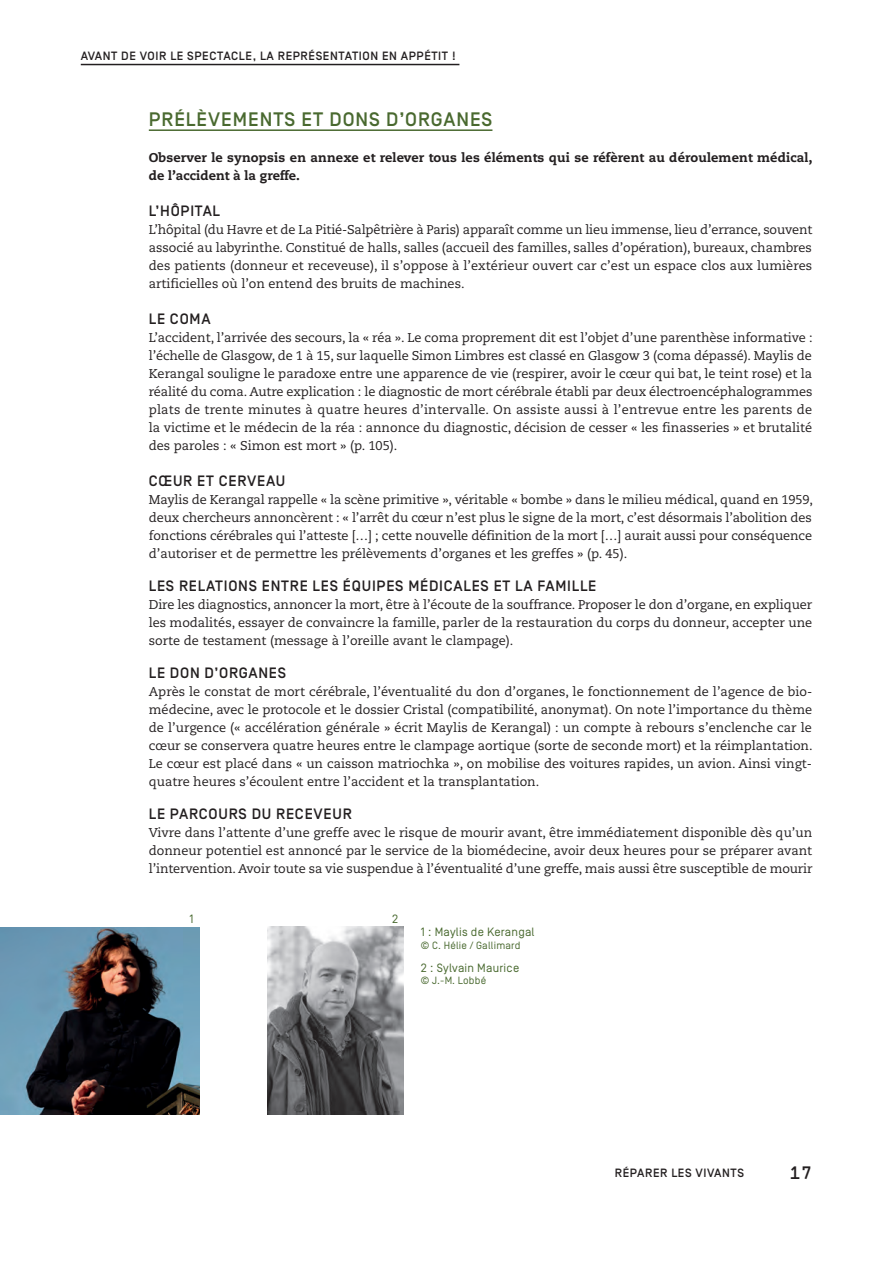
<style>
.page{position:relative;width:893px;height:1263px;background:#fff}
.page>*{position:absolute;margin:0;border:0;box-sizing:border-box;transform-origin:0 0}
.Titre_2{font:500 19.5px "Simplon BP";letter-spacing:.05em;color:#49692f}
.t1{font:500 18px "Simplon BP Mono";color:#231f20}
.Titre_3{font:500 15px "Simplon BP";letter-spacing:.05em;color:#231f20}
.Texte_courant_sans_e{font:12.75px/18px "Caecilia LT Std";color:#231f20;text-align:justify}
.Texte_courant{font:800 12.75px/18px "Caecilia LT Std";letter-spacing:.01em;color:#231f20}
.t2{font:500 12px "Simplon BP";letter-spacing:.05em;color:#231f20}
.Legende{font:12px "Simplon BP Regular";letter-spacing:.02em;color:#49692f}
.Legende-2{font:10.5px "Simplon BP Regular";letter-spacing:.02em;color:#49692f}
</style>
<div class="page">
<hr style="left:81px;top:64px;width:378px;height:1px;background:#231f20">
<hr style="left:149px;top:129px;width:343px;height:2px;background:#49692f">
<img style="left:0;top:927px;width:200px;height:187px">
<img style="left:268px;top:926px;width:136px;height:188px">
<p class="t2" style="left:81px;top:49px;width:115px">AVA NTDE VOIR LE SPECTACLE</p>
<p class="t2" style="left:253px;top:49px;width:34px">, LA REPRÉSE</p>
<p class="t2" style="left:330px;top:49px;width:16px">NTATI</p>
<p class="t2" style="left:362px;top:49px;width:47px">ON EN APPÉTIT</p>
<p class="t2" style="left:452px;top:49px;width:5px">!</p>
<p class="Titre_2" style="left:149px;top:108px;width:345px">PRÉLÈVEMENTS ET DONS D’ORGANES</p>
<p class="Texte_courant" style="left:149px;top:148px;width:665px">Observer le synopsis en annexe et relever tous les éléments qui se réfèrent au déroulement médical, de l’accident à la greffe.</p>
<p class="Titre_3" style="left:149px;top:202px;width:73px">L’HÔPITAL</p>
<p class="Texte_courant_sans_e" style="left:149px;top:221px;width:665px">L’hôpital (du Havre et de La Pitié-Salpêtrière à Paris) apparaît comme un lieu immense, lieu d’errance, souvent associé au labyrinthe. Constitué de halls, salles (accueil des familles, salles d’opération), bureaux, chambres des patients (donneur et receveuse), il s’oppose à l’extérieur ouvert car c’est un espace clos aux lumières artificielles où l’on entend des bruits de machines.</p>
<p class="Titre_3" style="left:149px;top:310px;width:63px">LE COMA</p>
<p class="Texte_courant_sans_e" style="left:149px;top:329px;width:665px">L’accident, l’arrivée des secours, la « réa ». Le coma proprement dit est l’objet d’une parenthèse informative : l’échelle de Glasgow, de 1 à 15, sur laquelle Simon Limbres est classé en Glasgow 3 (coma dépassé). Maylis de Kerangal souligne le paradoxe entre une apparence de vie (respirer, avoir le cœur qui bat, le teint rose) et la réalité du coma. Autre explication : le diagnostic de mort cérébrale établi par deux électroencéphalogrammes plats de trente minutes à quatre heures d’intervalle. On assiste aussi à l’entrevue entre les parents de la victime et le médecin de la réa : annonce du diagnostic, décision de cesser « les finasseries » et brutalité des paroles : « Simon est mort » (p. 105).</p>
<p class="Titre_3" style="left:149px;top:472px;width:138px">CŒUR ET CERVEAU</p>
<p class="Texte_courant_sans_e" style="left:149px;top:491px;width:666px">Maylis de Kerangal rappelle « la scène primitive », véritable « bombe » dans le milieu médical, quand en 1959, deux chercheurs annoncèrent : « l’arrêt du cœur n’est plus le signe de la mort, c’est désormais l’abolition des fonctions cérébrales qui l’atteste […] ; cette nouvelle définition de la mort […] aurait aussi pour conséquence d’autoriser et de permettre les prélèvements d’organes et les greffes » (p. 45).</p>
<p class="Titre_3" style="left:149px;top:577px;width:449px">LES RELATIONS ENTRE LES ÉQUIPES MÉDICALES ET LA FAMILLE</p>
<p class="Texte_courant_sans_e" style="left:149px;top:596px;width:665px">Dire les diagnostics, annoncer la mort, être à l’écoute de la souffrance. Proposer le don d’organe, en expliquer les modalités, essayer de convaincre la famille, parler de la restauration du corps du donneur, accepter une sorte de testament (message à l’oreille avant le clampage).</p>
<p class="Titre_3" style="left:149px;top:664px;width:139px">LE DON D’ORGANES</p>
<p class="Texte_courant_sans_e" style="left:149px;top:683px;width:665px">Après le constat de mort cérébrale, l’éventualité du don d’organes, le fonctionnement de l’agence de bio&shy;médecine, avec le protocole et le dossier Cristal (compatibilité, anonymat). On note l’importance du thème de l’urgence (« accélération générale » écrit Maylis de Kerangal) : un compte à rebours s’enclenche car le cœur se conservera quatre heures entre le clampage aortique (sorte de seconde mort) et la réimplantation.<br>Le cœur est placé dans « un caisson matriochka », on mobilise des voitures rapides, un avion. Ainsi vingt&shy;quatre heures s’écoulent entre l’accident et la transplantation.</p>
<p class="Titre_3" style="left:149px;top:805px;width:205px">LE PARCOURS DU RECEVEUR</p>
<p class="Texte_courant_sans_e" style="left:149px;top:824px;width:665px">Vivre dans l’attente d’une greffe avec le risque de mourir avant, être immédiatement disponible dès qu’un donneur potentiel est annoncé par le service de la biomédecine, avoir deux heures pour se préparer avant l’intervention. Avoir toute sa vie suspendue à l’éventualité d’une greffe, mais aussi être susceptible de mourir</p>
<p class="Legende" style="left:190px;top:912px;width:6px">1</p>
<p class="Legende" style="left:392px;top:912px;width:8px">2</p>
<p class="Legende" style="left:421px;top:925px;width:115px">1 : Maylis de Kerangal</p>
<p class="Legende-2" style="left:421px;top:939px;width:101px">© C. Hélie / Gallimard</p>
<p class="Legende" style="left:421px;top:960px;width:100px">2 : Sylvain Maurice</p>
<p class="Legende-2" style="left:421px;top:975px;width:67px">© J.-M. Lobbé</p>
<p class="t2" style="left:615px;top:1166px;width:131px">RÉPARER LES VIVANTS</p>
<h2 class="t1" style="left:789px;top:1161px;width:24px">17</h2>
</div>
